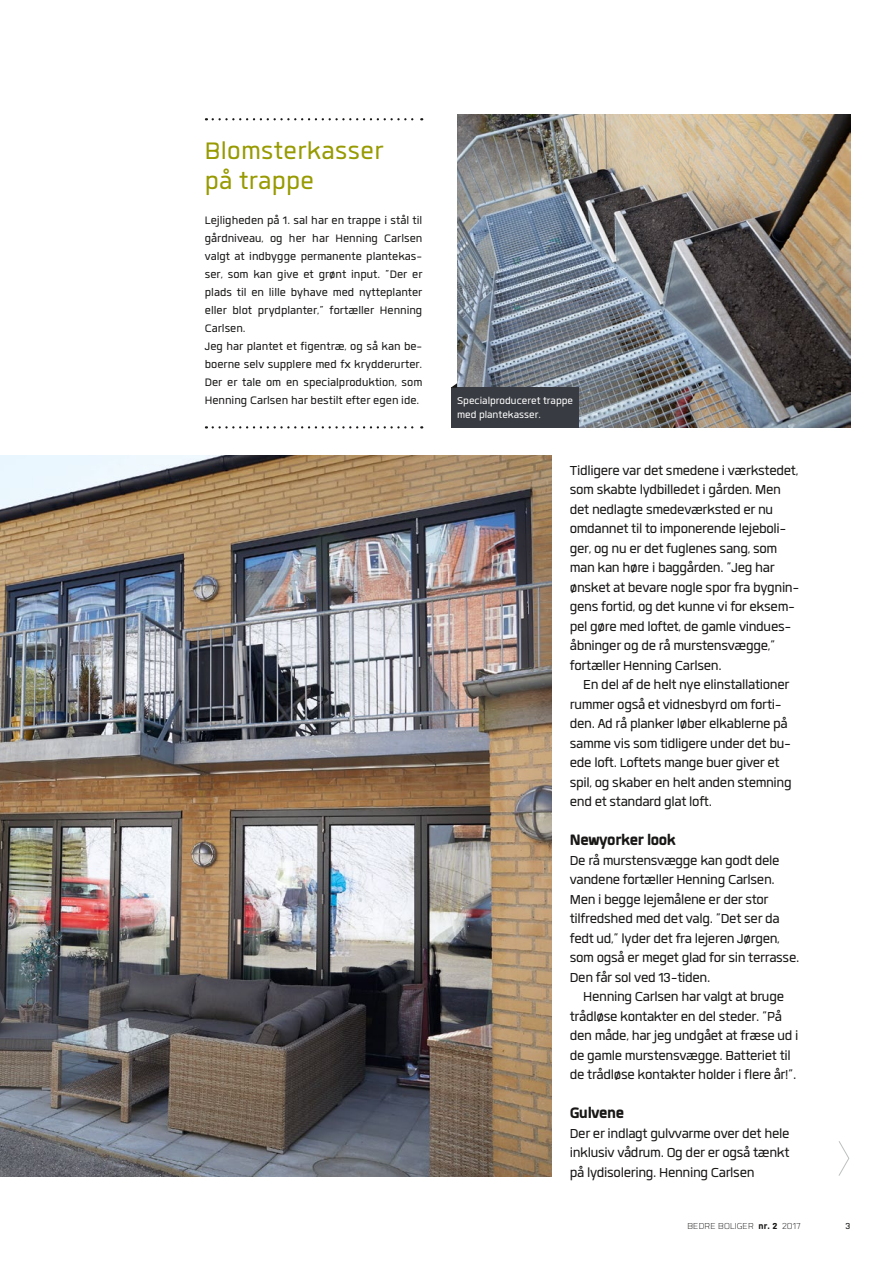
<style>
.page{position:relative;width:893px;height:1263px;background:#fff}
.page>*{position:absolute;margin:0;border:0;box-sizing:border-box;transform-origin:0 0}
.t1{font:33px/30px "Quan";letter-spacing:.01em;color:#979a00}
.t2{font:800 21px "Quan";letter-spacing:-.02em;color:#181716}
.t3{font:18px/19.5px "Quan";letter-spacing:-.02em;color:#181716}
.t4{font:15px/18px "Quan";color:#181716}
.t5{font:13.5px/14.2px "Quan";color:#fff}
.t6{font:300 12px "Quan";letter-spacing:.01em;color:#181716}
.t7{font:12px "Quan";color:#181716}
.s1{font-weight:800}
</style>
<div class="page">
<img style="left:0;top:455px;width:551px;height:722px">
<svg style="left:213px;top:118px;width:209px;height:2px"></svg>
<svg style="left:213px;top:426px;width:209px;height:2px"></svg>
<img style="left:457px;top:115px;width:393px;height:313px">
<svg style="left:838px;top:1141px;width:12px;height:35px"></svg>
<svg style="left:451px;top:383px;width:128px;height:45px;background:#3e4248"></svg>
<h1 class="t1" style="left:205px;top:135px;width:180px">Blomsterkasser på trappe</h1>
<p class="t4" style="left:205px;top:211px;width:219px">Lejligheden på 1. sal har en trappe i stål til gårdniveau, og her har Henning Carlsen valgt at indbygge permanente plantekas&shy;ser, som kan give et grønt input. ”Der er plads til en lille byhave med nytteplanter eller blot prydplanter,” fortæller Henning Carlsen.<br>Jeg har plantet et figentræ, og så kan be&shy;boerne selv supplere med fx krydderurter.<br>Der er tale om en specialproduktion, som Henning Carlsen har bestilt efter egen ide.</p>
<p class="t5" style="left:457px;top:394px;width:117px">Specialproduceret trappe med plantekasser.</p>
<p class="t3" style="left:570px;top:460px;width:231px">Tidligere var det smedene i værkstedet, som skabte lydbilledet i gården. Men det nedlagte smedeværksted er nu omdannet til to imponerende lejeboli&shy;ger, og nu er det fuglenes sang, som man kan høre i baggården. ”Jeg har ønsket at bevare nogle spor fra bygnin&shy;gens fortid, og det kunne vi for eksem&shy;pel gøre med loftet, de gamle vindues&shy;åbninger og de rå murstensvægge,” fortæller Henning Carlsen.</p>
<p class="t3" style="left:570px;top:675px;width:223px;text-indent:14px">En del af de helt nye elinstallationer rummer også et vidnesbyrd om forti&shy;den. Ad rå planker løber elkablerne på samme vis som tidligere under det bu&shy;ede loft. Loftets mange buer giver et spil, og skaber en helt anden stemning end et standard glat loft.</p>
<p class="t2" style="left:570px;top:830px;width:108px">Newyorker look</p>
<p class="t3" style="left:570px;top:850px;width:231px">De rå murstensvægge kan godt dele vandene fortæller Henning Carlsen.<br>Men i begge lejemålene er der stor tilfredshed med det valg. ”Det ser da fedt ud,” lyder det fra lejeren Jørgen, som også er meget glad for sin terrasse.<br>Den får sol ved 13-tiden.</p>
<p class="t3" style="left:570px;top:987px;width:230px;text-indent:14px">Henning Carlsen har valgt at bruge trådløse kontakter en del steder. ”På den måde, har jeg undgået at fræse ud i de gamle murstensvægge. Batteriet til de trådløse kontakter holder i flere år!”.</p>
<p class="t2" style="left:570px;top:1103px;width:56px">Gulvene</p>
<p class="t3" style="left:570px;top:1123px;width:221px;text-align:justify">Der er indlagt gulvvarme over det hele inklusiv vådrum. Og der er også tænkt på lydisolering. Henning Carlsen</p>
<p class="t6" style="left:687px;top:1221px;width:114px">BEDRE BOLIGER <span class="s1">nr. 2</span> 2017</p>
<p class="t7" style="left:845px;top:1221px;width:7px">3</p>
</div>
